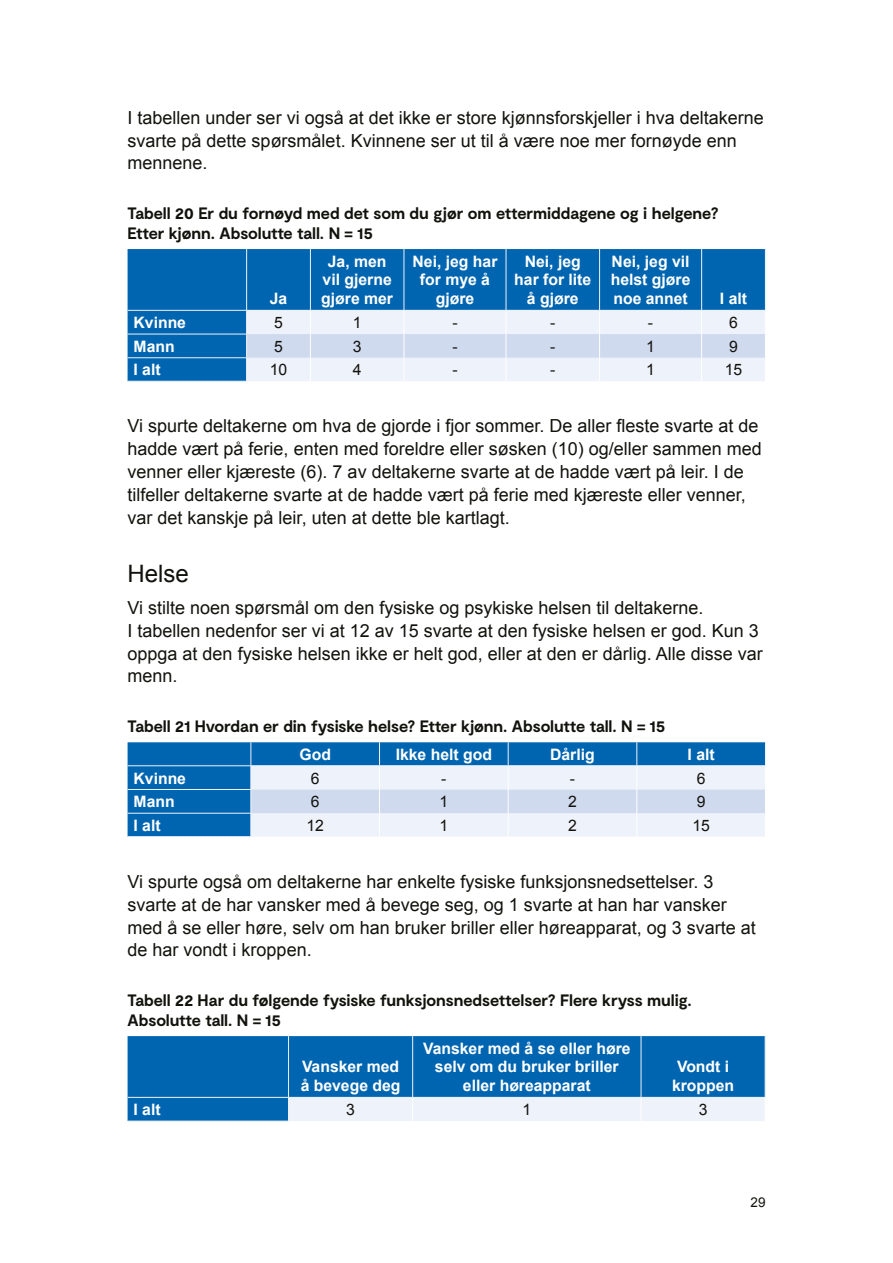
<style>
.page{position:relative;width:893px;height:1263px;background:#fff}
.page>*{position:absolute;margin:0;border:0;box-sizing:border-box;transform-origin:0 0}
.t1{font:24px "Arial";color:#12120d}
.t2{font:18px/22.8px "Arial";color:#12120d}
.t3{font:700 16.5px/19.8px "Moderat";letter-spacing:-.005em;color:#12120d}
.t4{font:700 15.75px/18.9px "Arial";color:#fff;text-align:center}
.t5{font:15.75px "Arial";color:#12120d}
.t6{font:13.5px "Arial";color:#12120d}
</style>
<div class="page">
<div style="left:128px;top:249px;width:637px;height:132px;background:#0065b0"></div>
<hr style="left:310px;top:249px;width:1px;height:61px;background:#eef2fa">
<hr style="left:404px;top:249px;width:1px;height:61px;background:#eef2fa">
<hr style="left:506px;top:249px;width:1px;height:61px;background:#eef2fa">
<hr style="left:599px;top:249px;width:1px;height:61px;background:#eef2fa">
<hr style="left:701px;top:249px;width:1px;height:61px;background:#eef2fa">
<hr style="left:128px;top:334px;width:119px;height:1px;background:#eef2fa">
<hr style="left:128px;top:357px;width:119px;height:1px;background:#eef2fa">
<hr style="left:765px;top:249px;width:1px;height:61px;background:#eef2fa">
<hr style="left:128px;top:310px;width:119px;height:1px;background:#eef2fa">
<hr style="left:246px;top:249px;width:1px;height:61px;background:#eef2fa">
<svg style="left:246px;top:310px;width:520px;height:71px;background:#e4eaf6"></svg>
<hr style="left:128px;top:381px;width:119px;height:1px;background:#eef2fa">
<div style="left:128px;top:742px;width:123px;height:94px;background:#0065b0"></div>
<hr style="left:128px;top:789px;width:123px;height:1px;background:#eef2fa">
<hr style="left:128px;top:813px;width:123px;height:1px;background:#eef2fa">
<hr style="left:128px;top:765px;width:123px;height:1px;background:#eef2fa">
<svg style="left:251px;top:742px;width:515px;height:95px;background:#aecae5"></svg>
<hr style="left:128px;top:836px;width:123px;height:1px;background:#eef2fa">
<div style="left:128px;top:1036px;width:637px;height:85px;background:#0065b0"></div>
<hr style="left:412px;top:1036px;width:1px;height:61px;background:#eef2fa">
<hr style="left:641px;top:1036px;width:1px;height:61px;background:#eef2fa">
<hr style="left:765px;top:1036px;width:1px;height:61px;background:#eef2fa">
<hr style="left:128px;top:1097px;width:161px;height:1px;background:#eef2fa">
<hr style="left:288px;top:1036px;width:1px;height:61px;background:#eef2fa">
<div style="left:288px;top:1097px;width:478px;height:24px;background:#eef2fa"></div>
<hr style="left:128px;top:1121px;width:161px;height:1px;background:#eef2fa">
<p class="t2" style="left:128px;top:107px;width:638px">I tabellen under ser vi også at det ikke er store kjønnsforskjeller i hva deltakerne svarte på dette spørsmålet. Kvinnene ser ut til å være noe mer fornøyde enn mennene.</p>
<p class="t3" style="left:128px;top:205px;width:592px">Tabell 20 Er du fornøyd med det som du gjør om ettermiddagene og i helgene?<br>Etter kjønn. Absolutte tall. N = 15</p>
<p class="t4" style="left:270px;top:291px;width:19px">Ja</p>
<p class="t4" style="left:321px;top:253px;width:73px">Ja, men vil gjerne gjøre mer</p>
<p class="t4" style="left:413px;top:253px;width:86px">Nei, jeg har for mye å gjøre</p>
<p class="t4" style="left:514px;top:253px;width:79px">Nei, jeg har for lite å gjøre</p>
<p class="t4" style="left:611px;top:253px;width:81px;text-align:justify">Nei, jeg vil helst gjøre noe annet</p>
<p class="t4" style="left:720px;top:291px;width:29px">I alt</p>
<p class="t4" style="left:134px;top:314px;width:54px">Kvinne</p>
<p class="t5" style="left:274px;top:316px;width:10px">5</p>
<p class="t5" style="left:353px;top:316px;width:10px">1</p>
<p class="t5" style="left:452px;top:316px;width:7px">-</p>
<p class="t5" style="left:550px;top:316px;width:7px">-</p>
<p class="t5" style="left:648px;top:316px;width:7px">-</p>
<p class="t5" style="left:729px;top:316px;width:10px">6</p>
<p class="t4" style="left:134px;top:338px;width:43px">Mann</p>
<p class="t5" style="left:274px;top:340px;width:10px">5</p>
<p class="t5" style="left:353px;top:340px;width:10px">3</p>
<p class="t5" style="left:452px;top:340px;width:7px">-</p>
<p class="t5" style="left:550px;top:340px;width:7px">-</p>
<p class="t5" style="left:646px;top:340px;width:10px">1</p>
<p class="t5" style="left:729px;top:340px;width:10px">9</p>
<p class="t4" style="left:134px;top:361px;width:29px">I alt</p>
<p class="t5" style="left:270px;top:363px;width:19px">10</p>
<p class="t5" style="left:353px;top:363px;width:10px">4</p>
<p class="t5" style="left:452px;top:363px;width:7px">-</p>
<p class="t5" style="left:550px;top:363px;width:7px">-</p>
<p class="t5" style="left:646px;top:363px;width:10px">1</p>
<p class="t5" style="left:725px;top:363px;width:19px">15</p>
<p class="t2" style="left:128px;top:415px;width:636px">Vi spurte deltakerne om hva de gjorde i fjor sommer. De aller fleste svarte at de hadde vært på ferie, enten med foreldre eller søsken (10) og/eller sammen med venner eller kjæreste (6). 7 av deltakerne svarte at de hadde vært på leir. I de tilfeller deltakerne svarte at de hadde vært på ferie med kjæreste eller venner, var det kanskje på leir, uten at dette ble kartlagt.</p>
<h1 class="t1" style="left:128px;top:565px;width:63px">Helse</h1>
<p class="t2" style="left:128px;top:598px;width:637px">Vi stilte noen spørsmål om den fysiske og psykiske helsen til deltakerne.<br>I tabellen nedenfor ser vi at 12 av 15 svarte at den fysiske helsen er god. Kun 3 oppga at den fysiske helsen ikke er helt god, eller at den er dårlig. Alle disse var menn.</p>
<p class="t3" style="left:128px;top:718px;width:539px">Tabell 21 Hvordan er din fysiske helse? Etter kjønn. Absolutte tall. N = 15</p>
<p class="t4" style="left:299px;top:746px;width:33px">God</p>
<p class="t4" style="left:396px;top:746px;width:98px">Ikke helt god</p>
<p class="t4" style="left:550px;top:746px;width:46px">Dårlig</p>
<p class="t4" style="left:688px;top:746px;width:29px">I alt</p>
<p class="t4" style="left:134px;top:770px;width:54px">Kvinne</p>
<p class="t5" style="left:311px;top:772px;width:10px">6</p>
<p class="t5" style="left:441px;top:772px;width:7px">-</p>
<p class="t5" style="left:570px;top:772px;width:7px">-</p>
<p class="t5" style="left:697px;top:772px;width:10px">6</p>
<p class="t4" style="left:134px;top:793px;width:43px">Mann</p>
<p class="t5" style="left:311px;top:795px;width:10px">6</p>
<p class="t5" style="left:439px;top:795px;width:10px">1</p>
<p class="t5" style="left:568px;top:795px;width:10px">2</p>
<p class="t5" style="left:697px;top:795px;width:10px">9</p>
<p class="t4" style="left:134px;top:817px;width:29px">I alt</p>
<p class="t5" style="left:306px;top:819px;width:19px">12</p>
<p class="t5" style="left:439px;top:819px;width:10px">1</p>
<p class="t5" style="left:568px;top:819px;width:10px">2</p>
<p class="t5" style="left:692px;top:819px;width:19px">15</p>
<p class="t2" style="left:128px;top:872px;width:630px">Vi spurte også om deltakerne har enkelte fysiske funksjonsnedsettelser. 3 svarte at de har vansker med å bevege seg, og 1 svarte at han har vansker med å se eller høre, selv om han bruker briller eller høreapparat, og 3 svarte at de har vondt i kroppen.</p>
<p class="t3" style="left:128px;top:992px;width:566px">Tabell 22 Har du følgende fysiske funksjonsnedsettelser? Flere kryss mulig.<br>Absolutte tall. N = 15</p>
<p class="t4" style="left:301px;top:1059px;width:101px;text-align:left">Vansker med å bevege deg</p>
<p class="t4" style="left:423px;top:1040px;width:209px">Vansker med å se eller høre selv om du bruker briller eller høreapparat</p>
<p class="t4" style="left:672px;top:1059px;width:64px">Vondt i kroppen</p>
<p class="t4" style="left:134px;top:1101px;width:29px">I alt</p>
<p class="t5" style="left:346px;top:1103px;width:10px">3</p>
<p class="t5" style="left:522px;top:1103px;width:10px">1</p>
<p class="t5" style="left:699px;top:1103px;width:10px">3</p>
<p class="t6" style="left:751px;top:1197px;width:17px">29</p>
</div>
